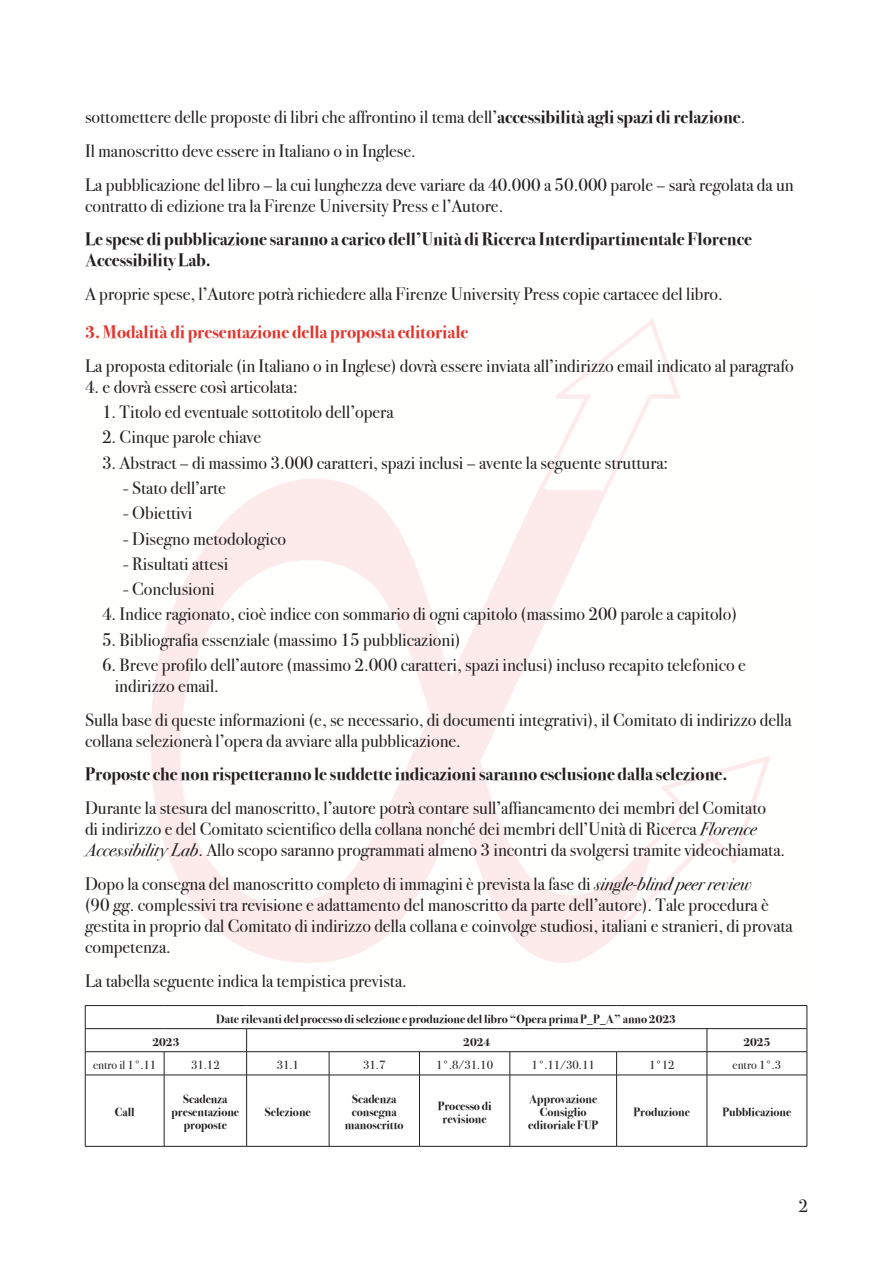
<style>
.page{position:relative;width:893px;height:1263px;background:#fff}
.page>*{position:absolute;margin:0;border:0;box-sizing:border-box;transform-origin:0 0}
.elenco{font:18px/21px "Bodoni Svty Two ITCTT";color:#231f20}
.t1{font:700 18px/21px "Bodoni Svty Two ITCTT";color:#231f20}
.List_Paragraph{font:700 18px "Bodoni Svty Two ITCTT";color:#e4322b}
.t2{font:700 12px/12.9px "Bodoni Svty Two ITCTT";color:#231f20;text-align:center}
.t3{font:12px "Bodoni Svty Two ITCTT";color:#231f20}
.s1{font-weight:700}
.s2{font-style:italic}
</style>
<div class="page">
<hr style="left:85px;top:1005px;width:79px;height:1px;background:#231f20">
<hr style="left:164px;top:1005px;width:83px;height:1px;background:#231f20">
<hr style="left:247px;top:1005px;width:82px;height:1px;background:#231f20">
<hr style="left:329px;top:1005px;width:90px;height:1px;background:#231f20">
<hr style="left:419px;top:1005px;width:91px;height:1px;background:#231f20">
<hr style="left:510px;top:1005px;width:107px;height:1px;background:#231f20">
<hr style="left:617px;top:1005px;width:90px;height:1px;background:#231f20">
<hr style="left:707px;top:1005px;width:100px;height:1px;background:#231f20">
<hr style="left:85px;top:1028px;width:79px;height:1px;background:#231f20">
<hr style="left:164px;top:1028px;width:83px;height:1px;background:#231f20">
<hr style="left:247px;top:1028px;width:82px;height:1px;background:#231f20">
<hr style="left:329px;top:1028px;width:90px;height:1px;background:#231f20">
<hr style="left:419px;top:1028px;width:91px;height:1px;background:#231f20">
<hr style="left:510px;top:1028px;width:107px;height:1px;background:#231f20">
<hr style="left:617px;top:1028px;width:90px;height:1px;background:#231f20">
<hr style="left:707px;top:1028px;width:100px;height:1px;background:#231f20">
<hr style="left:85px;top:1051px;width:79px;height:1px;background:#231f20">
<svg style="left:85px;top:1006px;width:1px;height:69px"></svg>
<hr style="left:164px;top:1051px;width:83px;height:1px;background:#231f20">
<svg style="left:164px;top:1052px;width:1px;height:23px"></svg>
<hr style="left:247px;top:1051px;width:82px;height:1px;background:#231f20">
<svg style="left:246px;top:1029px;width:1px;height:46px"></svg>
<hr style="left:329px;top:1051px;width:90px;height:1px;background:#231f20">
<svg style="left:329px;top:1052px;width:1px;height:23px"></svg>
<hr style="left:419px;top:1051px;width:91px;height:1px;background:#231f20">
<svg style="left:419px;top:1052px;width:1px;height:23px"></svg>
<hr style="left:510px;top:1051px;width:107px;height:1px;background:#231f20">
<svg style="left:510px;top:1052px;width:1px;height:23px"></svg>
<hr style="left:617px;top:1051px;width:90px;height:1px;background:#231f20">
<svg style="left:616px;top:1052px;width:1px;height:23px"></svg>
<hr style="left:707px;top:1051px;width:100px;height:1px;background:#231f20">
<svg style="left:707px;top:1029px;width:1px;height:46px"></svg>
<svg style="left:807px;top:1006px;width:1px;height:69px"></svg>
<hr style="left:85px;top:1075px;width:79px;height:1px;background:#231f20">
<hr style="left:85px;top:1075px;width:1px;height:71px;background:#231f20">
<hr style="left:164px;top:1075px;width:83px;height:1px;background:#231f20">
<hr style="left:164px;top:1075px;width:1px;height:71px;background:#231f20">
<hr style="left:247px;top:1075px;width:82px;height:1px;background:#231f20">
<hr style="left:246px;top:1075px;width:1px;height:71px;background:#231f20">
<hr style="left:329px;top:1075px;width:90px;height:1px;background:#231f20">
<hr style="left:329px;top:1075px;width:1px;height:71px;background:#231f20">
<hr style="left:419px;top:1075px;width:91px;height:1px;background:#231f20">
<hr style="left:419px;top:1075px;width:1px;height:71px;background:#231f20">
<hr style="left:510px;top:1075px;width:107px;height:1px;background:#231f20">
<hr style="left:510px;top:1075px;width:1px;height:71px;background:#231f20">
<hr style="left:617px;top:1075px;width:90px;height:1px;background:#231f20">
<hr style="left:616px;top:1075px;width:1px;height:71px;background:#231f20">
<hr style="left:707px;top:1075px;width:100px;height:1px;background:#231f20">
<hr style="left:707px;top:1075px;width:1px;height:71px;background:#231f20">
<hr style="left:807px;top:1075px;width:1px;height:71px;background:#231f20">
<hr style="left:85px;top:1146px;width:79px;height:1px;background:#231f20">
<hr style="left:164px;top:1146px;width:83px;height:1px;background:#231f20">
<hr style="left:247px;top:1146px;width:82px;height:1px;background:#231f20">
<hr style="left:329px;top:1146px;width:90px;height:1px;background:#231f20">
<hr style="left:419px;top:1146px;width:91px;height:1px;background:#231f20">
<hr style="left:510px;top:1146px;width:107px;height:1px;background:#231f20">
<hr style="left:617px;top:1146px;width:90px;height:1px;background:#231f20">
<hr style="left:707px;top:1146px;width:100px;height:1px;background:#231f20">
<p class="elenco" style="left:85px;top:105px;width:662px">sottomettere delle proposte di libri che affrontino il tema dell’<span class="s1">accessibilità agli spazi di relazione</span>.</p>
<p class="elenco" style="left:85px;top:138px;width:332px">Il manoscritto deve essere in Italiano o in Inglese.</p>
<p class="elenco" style="left:85px;top:172px;width:710px">La pubblicazione del libro – la cui lunghezza deve variare da 40.000 a 50.000 parole – sarà regolata da un contratto di edizione tra la Firenze University Press e l’Autore.</p>
<p class="t1" style="left:85px;top:227px;width:668px">Le spese di pubblicazione saranno a carico dell’Unità di Ricerca Interdipartimentale Florence<br>Accessibility Lab.</p>
<p class="elenco" style="left:85px;top:282px;width:639px">A proprie spese, l’Autore potrà richiedere alla Firenze University Press copie cartacee del libro.</p>
<p class="List_Paragraph" style="left:85px;top:317px;width:385px">3. Modalità di presentazione della proposta editoriale</p>
<p class="elenco" style="left:85px;top:353px;width:710px">La proposta editoriale (in Italiano o in Inglese) dovrà essere inviata all’indirizzo email indicato al paragrafo</p>
<p class="elenco" style="left:85px;top:374px;width:214px">4. e dovrà essere così articolata:</p>
<p class="elenco" style="left:102px;top:400px;width:293px">1. Titolo ed eventuale sottotitolo dell’opera</p>
<p class="elenco" style="left:102px;top:425px;width:161px">2. Cinque parole chiave</p>
<p class="elenco" style="left:102px;top:450px;width:568px">3. Abstract – di massimo 3.000 caratteri, spazi inclusi – avente la seguente struttura:</p>
<p class="elenco" style="left:123px;top:475px;width:104px">- Stato dell’arte</p>
<p class="elenco" style="left:123px;top:501px;width:70px">- Obiettivi</p>
<p class="elenco" style="left:123px;top:526px;width:164px">- Disegno metodologico</p>
<p class="elenco" style="left:123px;top:551px;width:106px">- Risultati attesi</p>
<p class="elenco" style="left:123px;top:576px;width:93px">- Conclusioni</p>
<p class="elenco" style="left:102px;top:602px;width:636px">4. Indice ragionato, cioè indice con sommario di ogni capitolo (massimo 200 parole a capitolo)</p>
<p class="elenco" style="left:102px;top:627px;width:360px">5. Bibliografia essenziale (massimo 15 pubblicazioni)</p>
<p class="elenco" style="left:115px;top:652px;width:632px;text-indent:-13px">6. Breve profilo dell’autore (massimo 2.000 caratteri, spazi inclusi) incluso recapito telefonico e indirizzo email.</p>
<p class="elenco" style="left:85px;top:707px;width:708px">Sulla base di queste informazioni (e, se necessario, di documenti integrativi), il Comitato di indirizzo della collana selezionerà l’opera da avviare alla pubblicazione.</p>
<p class="t1" style="left:85px;top:762px;width:644px">Proposte che non rispetteranno le suddette indicazioni saranno esclusione dalla selezione.</p>
<p class="elenco" style="left:85px;top:795px;width:702px">Durante la stesura del manoscritto, l’autore potrà contare sull’affiancamento dei membri del Comitato<br>di indirizzo e del Comitato scientifico della collana nonché dei membri dell’Unità di Ricerca <span class="s2">Florence<br>Accessibility Lab</span>. Allo scopo saranno programmati almeno 3 incontri da svolgersi tramite videochiamata.</p>
<p class="elenco" style="left:85px;top:871px;width:709px">Dopo la consegna del manoscritto completo di immagini è prevista la fase di <span class="s2">single-blind peer review<br></span>(90 gg. complessivi tra revisione e adattamento del manoscritto da parte dell’autore). Tale procedura è gestita in proprio dal Comitato di indirizzo della collana e coinvolge studiosi, italiani e stranieri, di provata competenza.</p>
<p class="elenco" style="left:85px;top:968px;width:323px">La tabella seguente indica la tempistica prevista.</p>
<p class="t2" style="left:216px;top:1011px;width:461px">Date rilevanti del processo di selezione e produzione del libro “Opera prima P_P_A” anno 2023</p>
<p class="t2" style="left:152px;top:1034px;width:28px">2023</p>
<p class="t2" style="left:463px;top:1034px;width:28px">2024</p>
<p class="t2" style="left:743px;top:1034px;width:28px">2025</p>
<p class="t3" style="left:93px;top:1055px;width:65px">entro il 1°.11</p>
<p class="t3" style="left:191px;top:1055px;width:30px">31.12</p>
<p class="t3" style="left:277px;top:1055px;width:24px">31.1</p>
<p class="t3" style="left:363px;top:1055px;width:24px">31.7</p>
<p class="t3" style="left:436px;top:1055px;width:58px">1°.8/31.10</p>
<p class="t3" style="left:532px;top:1055px;width:65px">1°.11/30.11</p>
<p class="t3" style="left:649px;top:1055px;width:27px">1°12</p>
<p class="t3" style="left:732px;top:1055px;width:50px">entro 1°.3</p>
<p class="t2" style="left:115px;top:1105px;width:21px">Call</p>
<p class="t2" style="left:172px;top:1092px;width:69px">Scadenza presentazione proposte</p>
<p class="t2" style="left:352px;top:1092px;width:46px;text-align:left">Scadenza consegna</p>
<p class="t2" style="left:345px;top:1118px;width:60px">manoscritto</p>
<p class="t2" style="left:438px;top:1098px;width:55px">Processo di revisione</p>
<p class="t2" style="left:528px;top:1092px;width:72px">Approvazione<br>Consiglio editoriale FUP</p>
<p class="t2" style="left:265px;top:1105px;width:47px">Selezione</p>
<p class="t2" style="left:633px;top:1105px;width:58px">Produzione</p>
<p class="t2" style="left:722px;top:1105px;width:70px">Pubblicazione</p>
<p class="elenco" style="left:798px;top:1193px;width:11px">2</p>
</div>
